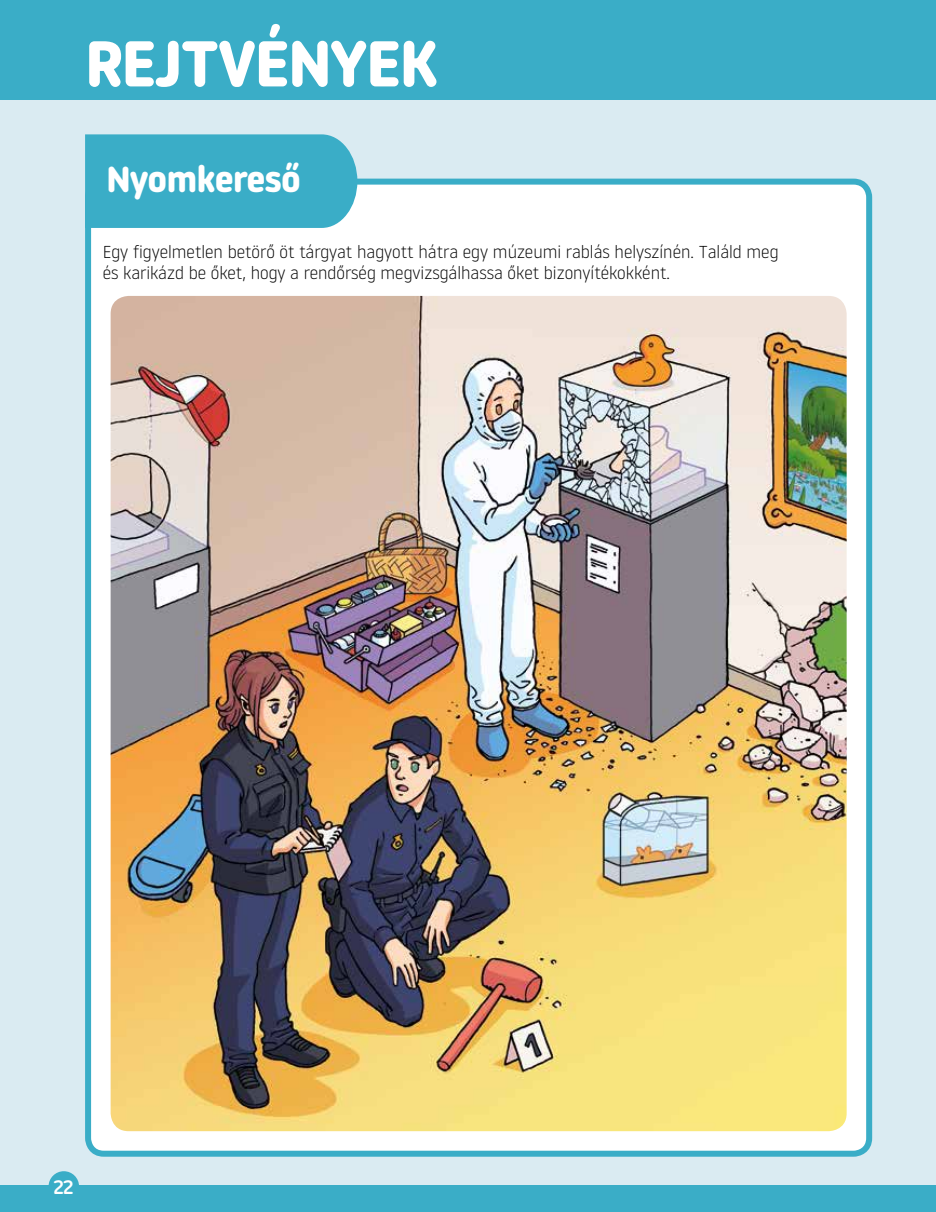
<style>
.page{position:relative;width:936px;height:1212px;background:#fff}
.page>*{position:absolute;margin:0;border:0;box-sizing:border-box;transform-origin:0 0}
.t1{font:700 64.5px "Noway Round";letter-spacing:-.03em;color:#fff}
.t2{font:700 36px "Noway Round";letter-spacing:-.01em;color:#fff}
.t3{font:500 19.5px "Noway Round";color:#fff}
.t4{font:300 17.25px/21px "Noway Round";color:#000}
</style>
<div class="page">
<div style="left:0;top:0;width:935px;height:1212px;background:#daebf2"></div>
<div style="left:88px;top:182px;width:781px;height:972px;background:#fff;border-radius:16px"></div>
<div style="left:85px;top:179px;width:787px;height:978px;border:6px solid #3aadc7;border-radius:16px"></div>
<div style="left:0;top:0;width:935px;height:100px;background:#3aadc7"></div>
<div style="left:0;top:1185px;width:935px;height:27px;background:#3aadc7"></div>
<div style="left:49px;top:1171px;width:30px;height:31px;background:#3aadc7;border-radius:50%"></div>
<img style="left:111px;top:296px;width:735px;height:835px">
<div style="left:85px;top:134px;width:272px;height:94px;background:#3aadc7"></div>
<h1 class="t1" style="left:85px;top:26px;width:354px">REJTVÉNYEK</h1>
<h2 class="t2" style="left:106px;top:158px;width:196px">Nyomkereső</h2>
<p class="t4" style="left:103px;top:240px;width:677px">Egy figyelmetlen betörő öt tárgyat hagyott hátra egy múzeumi rablás helyszínén. Találd meg és karikázd be őket, hogy a rendőrség megvizsgálhassa őket bizonyítékokként.</p>
<p class="t3" style="left:53px;top:1173px;width:22px">22</p>
</div>
